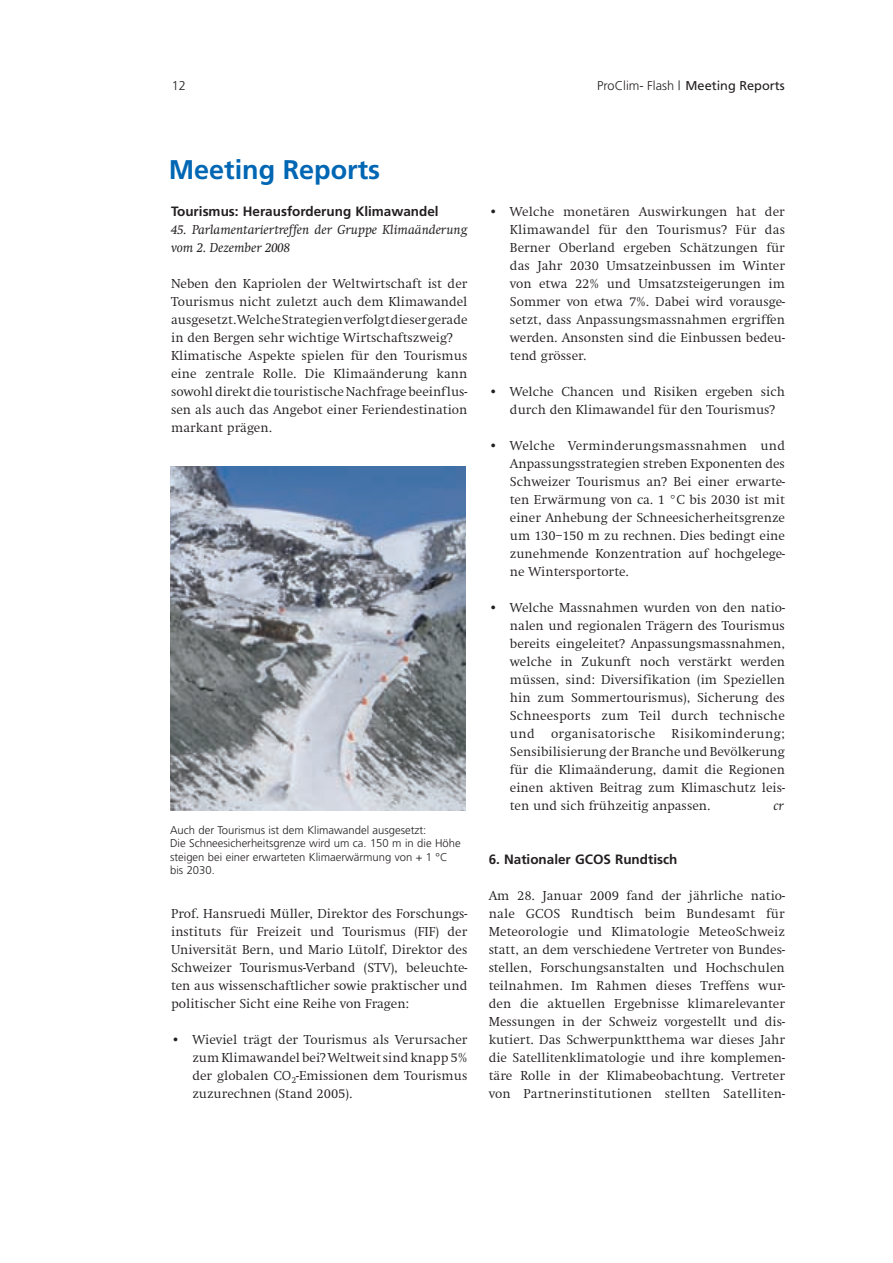
<style>
.page{position:relative;width:893px;height:1263px;background:#fff}
.page>*{position:absolute;margin:0;border:0;box-sizing:border-box;transform-origin:0 0}
.t1{font:700 27px "Frutiger";color:#0166b3}
.t2{font:300 13.5px/18px "Swift";color:#231f20;text-align:justify}
.t3{font:italic 13.5px/18px "Swift";color:#231f20}
.t4{font:700 13.5px "Frutiger";color:#231f20}
.t5{font:300 12.75px "Frutiger";color:#231f20}
.t6{font:300 11.25px/13.5px "Frutiger";color:#231f20}
.s1{font-weight:400}
</style>
<div class="page">
<img style="left:170px;top:466px;width:296px;height:345px">
<p class="t5" style="left:172px;top:78px;width:16px">12</p>
<p class="t5" style="left:597px;top:79px;width:189px">ProClim- Flash | <span class="s1">Meeting Reports</span></p>
<h1 class="t1" style="left:169px;top:153px;width:213px">Meeting Reports</h1>
<p class="t4" style="left:171px;top:203px;width:269px">Tourismus: Herausforderung Klimawandel</p>
<p class="t3" style="left:171px;top:221px;width:298px">45. Parlamentariertreffen der Gruppe Klimaänderung vom 2. Dezember 2008</p>
<p class="t2" style="left:171px;top:275px;width:298px;text-align:left">Neben den Kapriolen der Weltwirtschaft ist der Tourismus nicht zuletzt auch dem Klimawandel ausgesetzt. Welche Strategien verfolgt dieser gerade in den Bergen sehr wichtige Wirtschaftszweig?<br>Klimatische Aspekte spielen für den Tourismus eine zentrale Rolle. Die Klimaänderung kann sowohl direkt die touristische Nachfrage beeinflus&shy;sen als auch das Angebot einer Feriendestination markant prägen.</p>
<p class="t6" style="left:170px;top:823px;width:292px">Auch der Tourismus ist dem Klimawandel ausgesetzt:<br>Die Schneesicherheitsgrenze wird um ca. 150 m in die Höhe steigen bei einer erwarteten Klimaerwärmung von + 1 °C bis 2030.</p>
<p class="t2" style="left:171px;top:905px;width:298px">Prof. Hansruedi Müller, Direktor des Forschungs&shy;instituts für Freizeit und Tourismus (FIF) der Universität Bern, und Mario Lütolf, Direktor des Schweizer Tourismus-Verband (STV), beleuchte&shy;ten aus wissenschaftlicher sowie praktischer und politischer Sicht eine Reihe von Fragen:</p>
<p class="t2" style="left:192px;top:1031px;width:277px;text-indent:-21px">• Wieviel trägt der Tourismus als Verursacher zum Klimawandel bei? Weltweit sind knapp 5% der globalen CO<sub>2</sub>-Emissionen dem Tourismus zuzurechnen (Stand 2005).</p>
<p class="t2" style="left:510px;top:203px;width:277px;text-indent:-21px">• Welche monetären Auswirkungen hat der Klimawandel für den Tourismus? Für das Berner Oberland ergeben Schätzungen für das Jahr 2030 Umsatzeinbussen im Winter von etwa 22% und Umsatzsteigerungen im Sommer von etwa 7%. Dabei wird vorausge&shy;setzt, dass Anpassungsmassnahmen ergriffen werden. Ansonsten sind die Einbussen bedeu&shy;tend grösser.</p>
<p class="t2" style="left:510px;top:383px;width:276px;text-indent:-21px">• Welche Chancen und Risiken ergeben sich durch den Klimawandel für den Tourismus?</p>
<p class="t2" style="left:510px;top:437px;width:277px;text-indent:-21px">• Welche Verminderungsmassnahmen und Anpassungsstrategien streben Exponenten des Schweizer Tourismus an? Bei einer erwarte&shy;ten Erwärmung von ca. 1 °C bis 2030 ist mit einer Anhebung der Schneesicherheitsgrenze um 130–150 m zu rechnen. Dies bedingt eine zunehmende Konzentration auf hochgelege&shy;ne Wintersportorte.</p>
<p class="t2" style="left:510px;top:599px;width:277px;text-indent:-21px">• Welche Massnahmen wurden von den natio&shy;nalen und regionalen Trägern des Tourismus bereits eingeleitet? Anpassungsmassnahmen, welche in Zukunft noch verstärkt werden müssen, sind: Diversifikation (im Speziellen hin zum Sommertourismus), Sicherung des Schneesports zum Teil durch technische und organisatorische Risikominderung; Sensibilisierung der Branche und Bevölkerung für die Klimaänderung, damit die Regionen einen aktiven Beitrag zum Klimaschutz leis&shy;ten und sich frühzeitig anpassen.</p>
<p class="t3" style="left:774px;top:797px;width:12px">cr</p>
<p class="t4" style="left:489px;top:851px;width:190px">6. Nationaler GCOS Rundtisch</p>
<p class="t2" style="left:489px;top:887px;width:298px">Am 28. Januar 2009 fand der jährliche natio&shy;nale GCOS Rundtisch beim Bundesamt für Meteorologie und Klimatologie MeteoSchweiz statt, an dem verschiedene Vertreter von Bundes&shy;stellen, Forschungsanstalten und Hochschulen teilnahmen. Im Rahmen dieses Treffens wur&shy;den die aktuellen Ergebnisse klimarelevanter Messungen in der Schweiz vorgestellt und dis&shy;kutiert. Das Schwerpunktthema war dieses Jahr die Satellitenklimatologie und ihre komplemen&shy;täre Rolle in der Klimabeobachtung. Vertreter von Partnerinstitutionen stellten Satelliten-</p>
</div>
